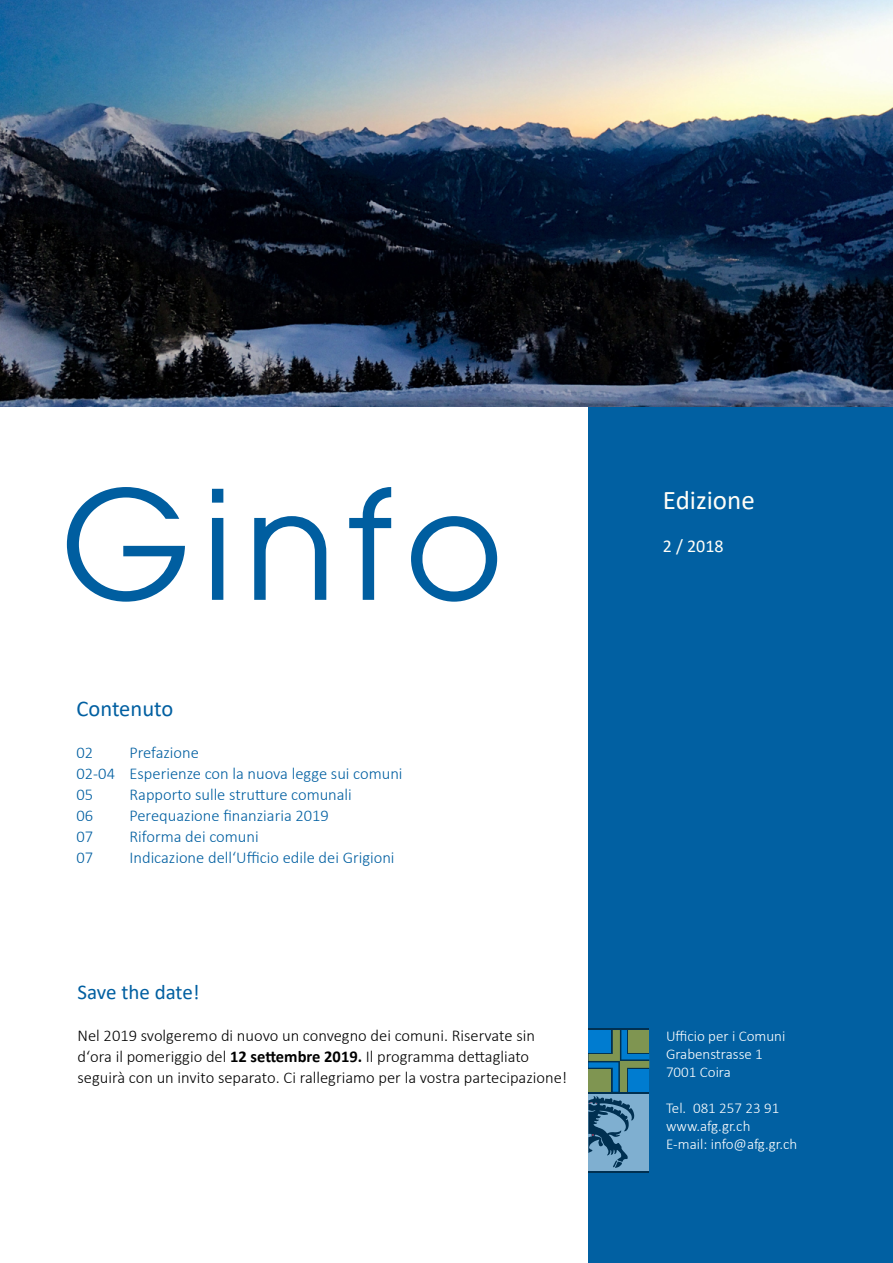
<style>
.page{position:relative;width:893px;height:1263px;background:#fff}
.page>*{position:absolute;margin:0;border:0;box-sizing:border-box;transform-origin:0 0}
.t1{font:150px "Atlanta";letter-spacing:.075em;color:#005ea0}
.t2{font:27px "Calibri";color:#fffef8}
.t3{font:22.5px "Calibri";color:#015fa1}
.t4{font:21px "Calibri";letter-spacing:-.005em;color:#015fa1}
.t5{font:18px "Calibri";color:#fffef8}
.t6{font:300 16.5px/21px "Calibri";color:#000}
.t7{font:300 16.5px/21px "Calibri";color:#015fa1}
.t8{font:300 15px/18px "Calibri";color:#fff}
.s1{font-weight:700}
</style>
<div class="page">
<div style="left:588px;top:0;width:305px;height:1263px;background:#0160a2"></div>
<div style="left:588px;top:1028px;width:61px;height:145px;background:#003051"></div>
<div style="left:588px;top:1094px;width:61px;height:77px;background:#7fafd0"></div>
<svg style="left:588px;top:1030px;width:61px;height:138px"></svg>
<img style="left:0;top:0;width:893px;height:407px">
<h1 class="t1" style="left:61px;top:439px;width:444px">Ginfo</h1>
<h3 class="t3" style="left:77px;top:693px;width:98px">Contenuto</h3>
<p class="t7" style="left:77px;top:741px;width:18px">02</p>
<p class="t7" style="left:77px;top:741px;width:328px;text-indent:53px">Prefazione<br>02-04 Esperienze con la nuova legge sui comuni<br>05</p>
<p class="t7" style="left:129px;top:783px;width:224px">Rapporto sulle strutture comunali</p>
<p class="t7" style="left:77px;top:804px;width:18px">06</p>
<p class="t7" style="left:129px;top:804px;width:201px">Perequazione finanziaria 2019</p>
<p class="t7" style="left:77px;top:825px;width:18px">07</p>
<p class="t7" style="left:129px;top:825px;width:131px">Riforma dei comuni</p>
<p class="t7" style="left:77px;top:846px;width:18px">07</p>
<p class="t7" style="left:129px;top:846px;width:267px">Indicazione dell‘Ufficio edile dei Grigioni</p>
<p class="t4" style="left:78px;top:977px;width:124px">Save the date!</p>
<p class="t6" style="left:78px;top:1025px;width:491px">Nel 2019 svolgeremo di nuovo un convegno dei comuni. Riservate sin d‘ora il pomeriggio del <span class="s1">12 settembre 2019.</span> Il programma dettagliato seguirà con un invito separato. Ci rallegriamo per la vostra partecipazione!</p>
<h2 class="t2" style="left:663px;top:481px;width:93px">Edizione</h2>
<p class="t5" style="left:663px;top:534px;width:62px">2 / 2018</p>
<p class="t8" style="left:666px;top:1027px;width:121px">Ufficio per i Comuni<br>Grabenstrasse 1<br>7001 Coira</p>
<p class="t8" style="left:666px;top:1099px;width:133px">Tel. 081 257 23 91 www.afg.gr.ch<br>E-mail: info@afg.gr.ch</p>
</div>
